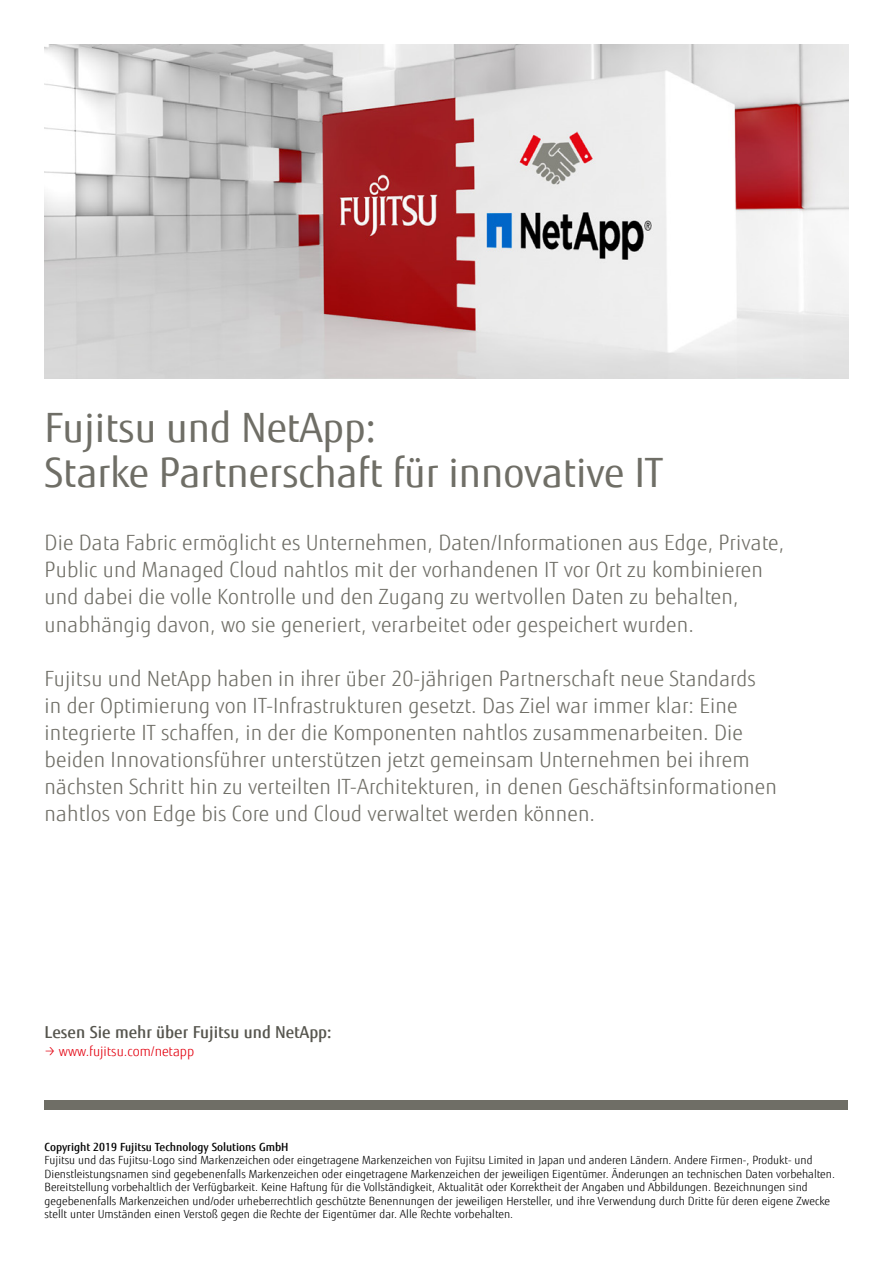
<style>
.page{position:relative;width:893px;height:1263px;background:#fff}
.page>*{position:absolute;margin:0;border:0;box-sizing:border-box;transform-origin:0 0}
.t1{font:40.5px/45.2px "Fujitsu Sans";color:#6f6e66}
.t2{font:300 21px/27.2px "Fujitsu Sans";letter-spacing:.005em;color:#6f6e66}
.t3{font:500 16.5px "Fujitsu Sans";color:#56554e}
.t4{font:300 13.5px "Fujitsu Sans";color:#e3000f}
.t5{font:300 11.25px/13.5px "Fujitsu Sans";color:#000}
.t6{font:500 11.25px "Fujitsu Sans";color:#000}
</style>
<div class="page">
<img style="left:45px;top:45px;width:803px;height:334px">
<div style="left:45px;top:1101px;width:803px;height:9px;background:#6f6e66"></div>
<h1 class="t1" style="left:45px;top:405px;width:620px">Fujitsu und NetApp:<br>Starke Partnerschaft für innovative IT</h1>
<p class="t2" style="left:45px;top:529px;width:741px">Die Data Fabric ermöglicht es Unternehmen, Daten/Informationen aus Edge, Private, Public und Managed Cloud nahtlos mit der vorhandenen IT vor Ort zu kombinieren und dabei die volle Kontrolle und den Zugang zu wertvollen Daten zu behalten, unabhängig davon, wo sie generiert, verarbeitet oder gespeichert wurden.</p>
<p class="t2" style="left:45px;top:665px;width:734px">Fujitsu und NetApp haben in ihrer über 20-jährigen Partnerschaft neue Standards in der Optimierung von IT-Infrastrukturen gesetzt. Das Ziel war immer klar: Eine integrierte IT schaffen, in der die Komponenten nahtlos zusammenarbeiten. Die beiden Innovationsführer unterstützen jetzt gemeinsam Unternehmen bei ihrem nächsten Schritt hin zu verteilten IT-Architekturen, in denen Geschäftsinformationen nahtlos von Edge bis Core und Cloud verwaltet werden können.</p>
<p class="t3" style="left:45px;top:1021px;width:288px">Lesen Sie mehr über Fujitsu und NetApp:</p>
<p class="t4" style="left:45px;top:1043px;width:151px">→ www.fujitsu.com/netapp</p>
<p class="t6" style="left:45px;top:1140px;width:245px">Copyright 2019 Fujitsu Technology Solutions GmbH</p>
<p class="t5" style="left:45px;top:1154px;width:792px">Fujitsu und das Fujitsu-Logo sind Markenzeichen oder eingetragene Markenzeichen von Fujitsu Limited in Japan und anderen Ländern. Andere Firmen-, Produkt- und Dienstleistungsnamen sind gegebenenfalls Markenzeichen oder eingetragene Markenzeichen der jeweiligen Eigentümer. Änderungen an technischen Daten vorbehalten.<br>Bereitstellung vorbehaltlich der Verfügbarkeit. Keine Haftung für die Vollständigkeit, Aktualität oder Korrektheit der Angaben und Abbildungen. Bezeichnungen sind gegebenenfalls Markenzeichen und/oder urheberrechtlich geschützte Benennungen der jeweiligen Hersteller, und ihre Verwendung durch Dritte für deren eigene Zwecke stellt unter Umständen einen Verstoß gegen die Rechte der Eigentümer dar. Alle Rechte vorbehalten.</p>
</div>
